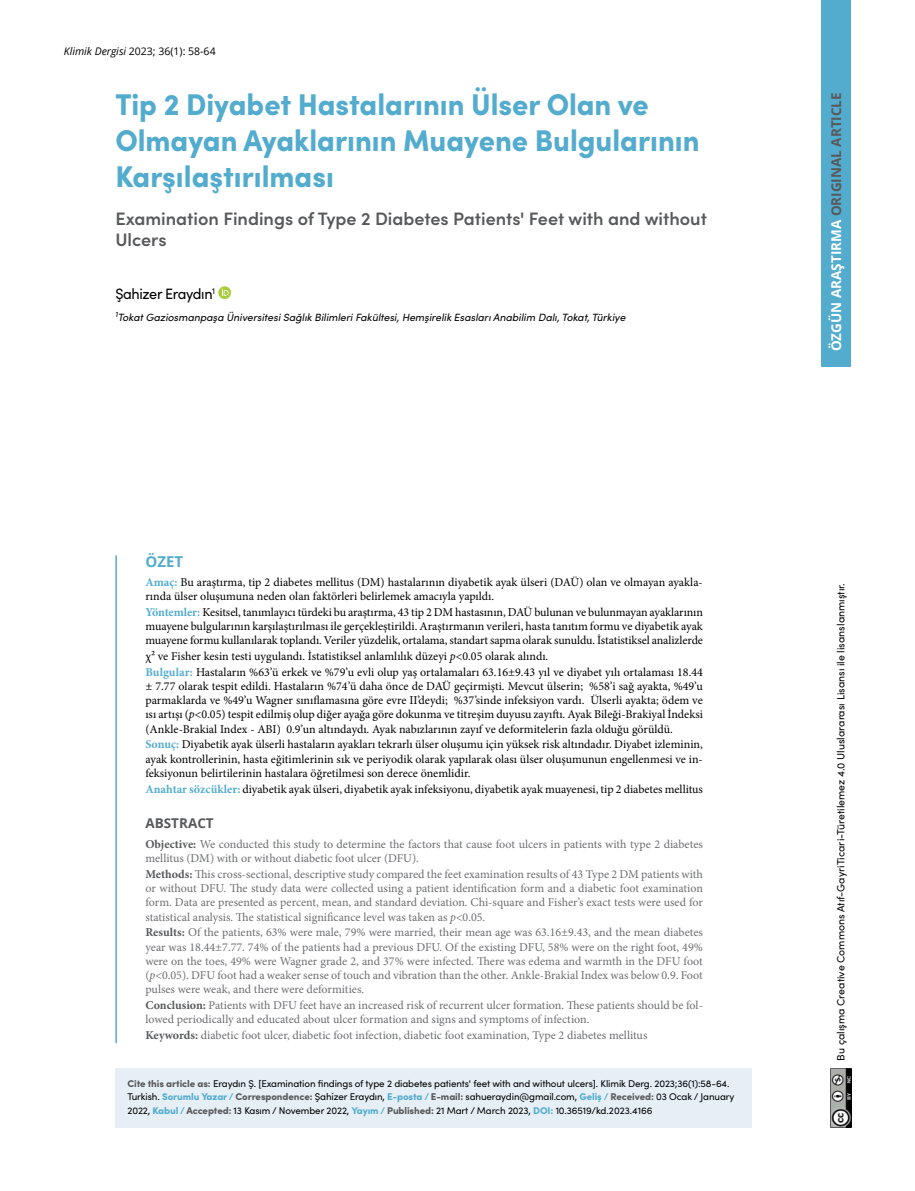
<style>
.page{position:relative;width:915px;height:1191px;background:#fff}
.page>*{position:absolute;margin:0;border:0;box-sizing:border-box;transform-origin:0 0}
.t1{font:900 30px/36px "Sofia Pro";color:#53acce;scale:.96 1}
.t2{font:600 18px/21px "Sofia Pro";color:#58595b}
.t3{font:15px "Sofia Pro";letter-spacing:-.025em;color:#000;scale:.96 1}
.t4{font:700 15px "Open Sans";color:#53acce}
.t5{font:700 13.5px "Open Sans";color:#58595b}
.t6{font:12px/14.2px "Minion Pro";color:#000;text-align:justify}
.t7{font:12px/14.2px "Minion Pro";color:#6d6e71}
.t8{font:italic 10.5px "Sofia Pro";color:#000}
.t9{font:10.5px "Sofia Pro";color:#000}
.t10{font:10.5px "Open Sans";color:#000}
.t11{font:9.75px/13.5px "Sofia Pro";letter-spacing:-.01em;color:#000}
.s1{font-style:italic}
.s2{font-weight:700;color:#53acce}
.s3{font-weight:700;color:#58595b}
.s4{font-weight:900;color:#58595b}
.s5{font-weight:900;color:#53acce}
.s6{color:#fff}
</style>
<div class="page">
<img style="left:830px;top:1068px;width:21px;height:59px">
<svg style="left:218px;top:286px;width:13px;height:13px"></svg>
<svg style="left:222px;top:289px;width:6px;height:7px"></svg>
<hr style="left:115px;top:555px;width:2px;height:488px;background:#53acce">
<div style="left:115px;top:1068px;width:636px;height:59px;background:#e5eff5"></div>
<div style="left:821px;top:0;width:29px;height:367px;background:#53acce"></div>
<p class="t10" style="left:64px;top:44px;width:153px"><span class="s1">Klimik Dergisi</span> 2023; 36(1): 58-64</p>
<h1 class="t1" style="left:115px;top:84px;width:610px">Tip 2 Diyabet Hastalarının Ülser Olan ve<br>Olmayan Ayaklarının Muayene Bulgularının<br>Karşılaştırılması</h1>
<h2 class="t2" style="left:115px;top:207px;width:592px">Examination Findings of Type 2 Diabetes Patients' Feet with and without<br>Ulcers</h2>
<p class="t3" style="left:115px;top:283px;width:105px">Şahizer Eraydın<sup>1</sup></p>
<p class="t8" style="left:115px;top:310px;width:512px"><sup>1</sup>Tokat Gaziosmanpaşa Üniversitesi Sağlık Bilimleri Fakültesi, Hemşirelik Esasları Anabilim Dalı, Tokat, Türkiye</p>
<p class="t4" style="left:145px;top:551px;width:39px">ÖZET</p>
<p class="t6" style="left:145px;top:575px;width:559px"><span class="s2">Amaç:</span> Bu araştırma, tip 2 diabetes mellitus (DM) hastalarının diyabetik ayak ülseri (DAÜ) olan ve olmayan ayakla&shy;rında ülser oluşumuna neden olan faktörleri belirlemek amacıyla yapıldı.</p>
<p class="t6" style="left:145px;top:605px;width:559px"><span class="s2">Yöntemler:</span> Kesitsel, tanımlayıcı türdeki bu araştırma, 43 tip 2 DM hastasının, DAÜ bulunan ve bulunmayan ayaklarının muayene bulgularının karşılaştırılması ile gerçekleştirildi. Araştırmanın verileri, hasta tanıtım formu ve diyabetik ayak muayene formu kullanılarak toplandı. Veriler yüzdelik, ortalama, standart sapma olarak sunuldu. İstatistiksel analizlerde</p>
<p class="t6" style="left:145px;top:648px;width:559px;line-height:15.8px">χ² ve Fisher kesin testi uygulandı. İstatistiksel anlamlılık düzeyi <span class="s1">p</span>&lt;0.05 olarak alındı.<br><span class="s2">Bulgular:</span> Hastaların %63’ü erkek ve %79’u evli olup yaş ortalamaları 63.16±9.43 yıl ve diyabet yılı ortalaması 18.44</p>
<p class="t6" style="left:145px;top:679px;width:559px">± 7.77 olarak tespit edildi. Hastaların %74’ü daha önce de DAÜ geçirmişti. Mevcut ülserin; %58’i sağ ayakta, %49’u parmaklarda ve %49’u Wagner sınıflamasına göre evre II’deydi; %37’sinde infeksiyon vardı. Ülserli ayakta; ödem ve ısı artışı (<span class="s1">p</span>&lt;0.05) tespit edilmiş olup diğer ayağa göre dokunma ve titreşim duyusu zayıftı. Ayak Bileği-Brakiyal İndeksi (Ankle-Brakial Index - ABI) 0.9’un altındaydı. Ayak nabızlarının zayıf ve deformitelerin fazla olduğu görüldü.</p>
<p class="t6" style="left:145px;top:737px;width:559px"><span class="s2">Sonuç:</span> Diyabetik ayak ülserli hastaların ayakları tekrarlı ülser oluşumu için yüksek risk altındadır. Diyabet izleminin, ayak kontrollerinin, hasta eğitimlerinin sık ve periyodik olarak yapılarak olası ülser oluşumunun engellenmesi ve in&shy;feksiyonun belirtilerinin hastalara öğretilmesi son derece önemlidir.</p>
<p class="t6" style="left:145px;top:781px;width:559px"><span class="s2">Anahtar sözcükler:</span> diyabetik ayak ülseri, diyabetik ayak infeksiyonu, diyabetik ayak muayenesi, tip 2 diabetes mellitus</p>
<p class="t5" style="left:145px;top:813px;width:70px">ABSTRACT</p>
<p class="t7" style="left:145px;top:837px;width:558px"><span class="s3">Objective:</span> We conducted this study to determine the factors that cause foot ulcers in patients with type 2 diabetes mellitus (DM) with or without diabetic foot ulcer (DFU).</p>
<p class="t7" style="left:145px;top:867px;width:559px;text-align:justify"><span class="s3">Methods:</span> This cross-sectional, descriptive study compared the feet examination results of 43 Type 2 DM patients with or without DFU. The study data were collected using a patient identification form and a diabetic foot examination form. Data are presented as percent, mean, and standard deviation. Chi-square and Fisher’s exact tests were used for statistical analysis. The statistical significance level was taken as <span class="s1">p</span>&lt;0.05.</p>
<p class="t7" style="left:145px;top:925px;width:559px;text-align:justify"><span class="s3">Results:</span> Of the patients, 63% were male, 79% were married, their mean age was 63.16±9.43, and the mean diabetes year was 18.44±7.77. 74% of the patients had a previous DFU. Of the existing DFU, 58% were on the right foot, 49% were on the toes, 49% were Wagner grade 2, and 37% were infected. There was edema and warmth in the DFU foot (<span class="s1">p</span>&lt;0.05). DFU foot had a weaker sense of touch and vibration than the other. Ankle-Brakial Index was below 0.9. Foot pulses were weak, and there were deformities.</p>
<p class="t7" style="left:145px;top:998px;width:559px"><span class="s3">Conclusion:</span> Patients with DFU feet have an increased risk of recurrent ulcer formation. These patients should be fol&shy;lowed periodically and educated about ulcer formation and signs and symptoms of infection.</p>
<p class="t7" style="left:145px;top:1028px;width:503px"><span class="s3">Keywords:</span> diabetic foot ulcer, diabetic foot infection, diabetic foot examination, Type 2 diabetes mellitus</p>
<p class="t11" style="left:127px;top:1076px;width:608px"><span class="s4">Cite this article as:</span> Eraydın Ş. [Examination findings of type 2 diabetes patients' feet with and without ulcers]. Klimik Derg. 2023;36(1):58-64.<br>Turkish. <span class="s5">Sorumlu Yazar /</span> <span class="s4">Correspondence:</span> Şahizer Eraydın, <span class="s5">E-posta /</span> <span class="s4">E-mail:</span> sahueraydin@gmail.com, <span class="s5">Geliş /</span> <span class="s4">Received:</span> 03 Ocak / January<br>2022, <span class="s5">Kabul /</span> <span class="s4">Accepted:</span> 13 Kasım / November 2022, <span class="s5">Yayım /</span> <span class="s4">Published:</span> 21 Mart / March 2023, <span class="s5">DOI:</span> 10.36519/kd.2023.4166</p>
<p class="t5" style="left:826px;top:351px;width:260px;rotate:-90deg"><span class="s6">ÖZGÜN ARAŞTIRMA</span> ORIGINAL ARTICLE</p>
<p class="t9" style="left:832px;top:1060px;width:479px;rotate:-90deg">Bu çalışma Creative Commons Atıf-GayriTicari-Türetilemez 4.0 Uluslararası Lisansı ile lisanslanmıştır.</p>
</div>
